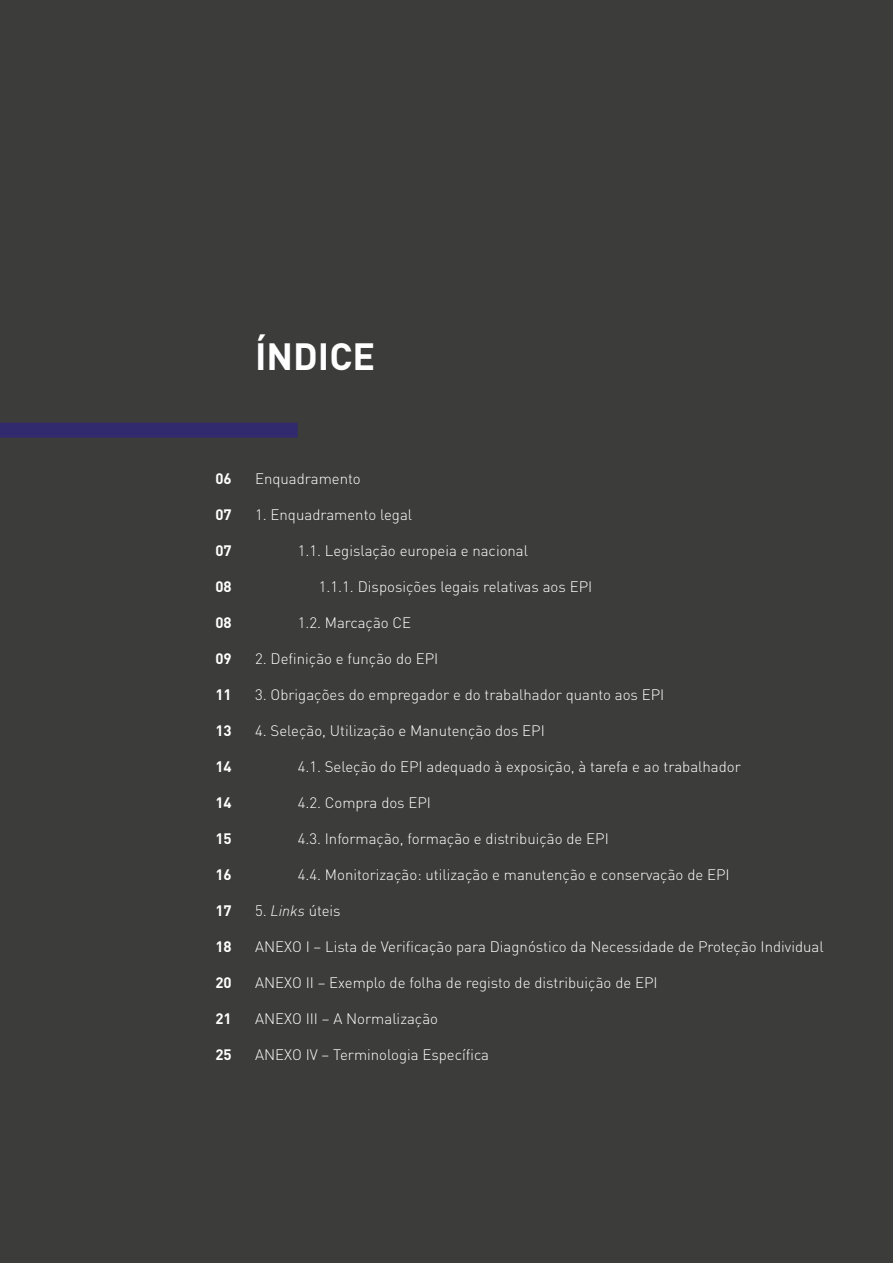
<style>
.page{position:relative;width:893px;height:1263px;background:#3c3c3b}
.page>*{position:absolute;margin:0;border:0;box-sizing:border-box;transform-origin:0 0}
.t1{font:700 37.5px "DIN";color:#fff}
.t2{font:300 15px "DIN";color:#fff}
.t3{font:700 15px "DIN";color:#fff}
.s1{font-style:italic}
</style>
<div class="page">
<div style="left:0;top:423px;width:298px;height:15px;background:#312a6f"></div>
<h1 class="t1" style="left:255px;top:332px;width:122px">ÍNDICE</h1>
<p class="t3" style="left:215px;top:469px;width:18px">06</p>
<p class="t3" style="left:215px;top:505px;width:18px">07</p>
<p class="t3" style="left:215px;top:541px;width:18px">07</p>
<p class="t3" style="left:215px;top:577px;width:18px">08</p>
<p class="t3" style="left:215px;top:613px;width:18px">08</p>
<p class="t3" style="left:215px;top:649px;width:18px">09</p>
<p class="t3" style="left:215px;top:685px;width:18px">11</p>
<p class="t3" style="left:215px;top:721px;width:18px">13</p>
<p class="t3" style="left:215px;top:757px;width:18px">14</p>
<p class="t3" style="left:215px;top:793px;width:18px">14</p>
<p class="t3" style="left:215px;top:829px;width:18px">15</p>
<p class="t3" style="left:215px;top:865px;width:18px">16</p>
<p class="t3" style="left:215px;top:901px;width:18px">17</p>
<p class="t3" style="left:215px;top:937px;width:18px">18</p>
<p class="t3" style="left:215px;top:973px;width:18px">20</p>
<p class="t3" style="left:215px;top:1009px;width:18px">21</p>
<p class="t3" style="left:215px;top:1045px;width:18px">25</p>
<p class="t2" style="left:255px;top:470px;width:107px">Enquadramento</p>
<p class="t2" style="left:255px;top:506px;width:159px">1. Enquadramento legal</p>
<p class="t2" style="left:298px;top:542px;width:232px">1.1. Legislação europeia e nacional</p>
<p class="t2" style="left:319px;top:578px;width:275px">1.1.1. Disposições legais relativas aos EPI</p>
<p class="t2" style="left:298px;top:614px;width:115px">1.2. Marcação CE</p>
<p class="t2" style="left:255px;top:650px;width:185px">2. Definição e função do EPI</p>
<p class="t2" style="left:255px;top:686px;width:411px">3. Obrigações do empregador e do trabalhador quanto aos EPI</p>
<p class="t2" style="left:255px;top:722px;width:291px">4. Seleção, Utilização e Manutenção dos EPI</p>
<p class="t2" style="left:298px;top:758px;width:445px">4.1. Seleção do EPI adequado à exposição, à tarefa e ao trabalhador</p>
<p class="t2" style="left:298px;top:794px;width:135px">4.2. Compra dos EPI</p>
<p class="t2" style="left:298px;top:830px;width:313px">4.3. Informação, formação e distribuição de EPI</p>
<p class="t2" style="left:298px;top:866px;width:433px">4.4. Monitorização: utilização e manutenção e conservação de EPI</p>
<p class="t2" style="left:255px;top:902px;width:87px">5. <span class="s1">Links</span> úteis</p>
<p class="t2" style="left:255px;top:938px;width:570px">ANEXO I – Lista de Verificação para Diagnóstico da Necessidade de Proteção Individual</p>
<p class="t2" style="left:255px;top:974px;width:404px">ANEXO II – Exemplo de folha de registo de distribuição de EPI</p>
<p class="t2" style="left:255px;top:1010px;width:185px">ANEXO III – A Normalização</p>
<p class="t2" style="left:255px;top:1046px;width:235px">ANEXO IV – Terminologia Específica</p>
</div>
